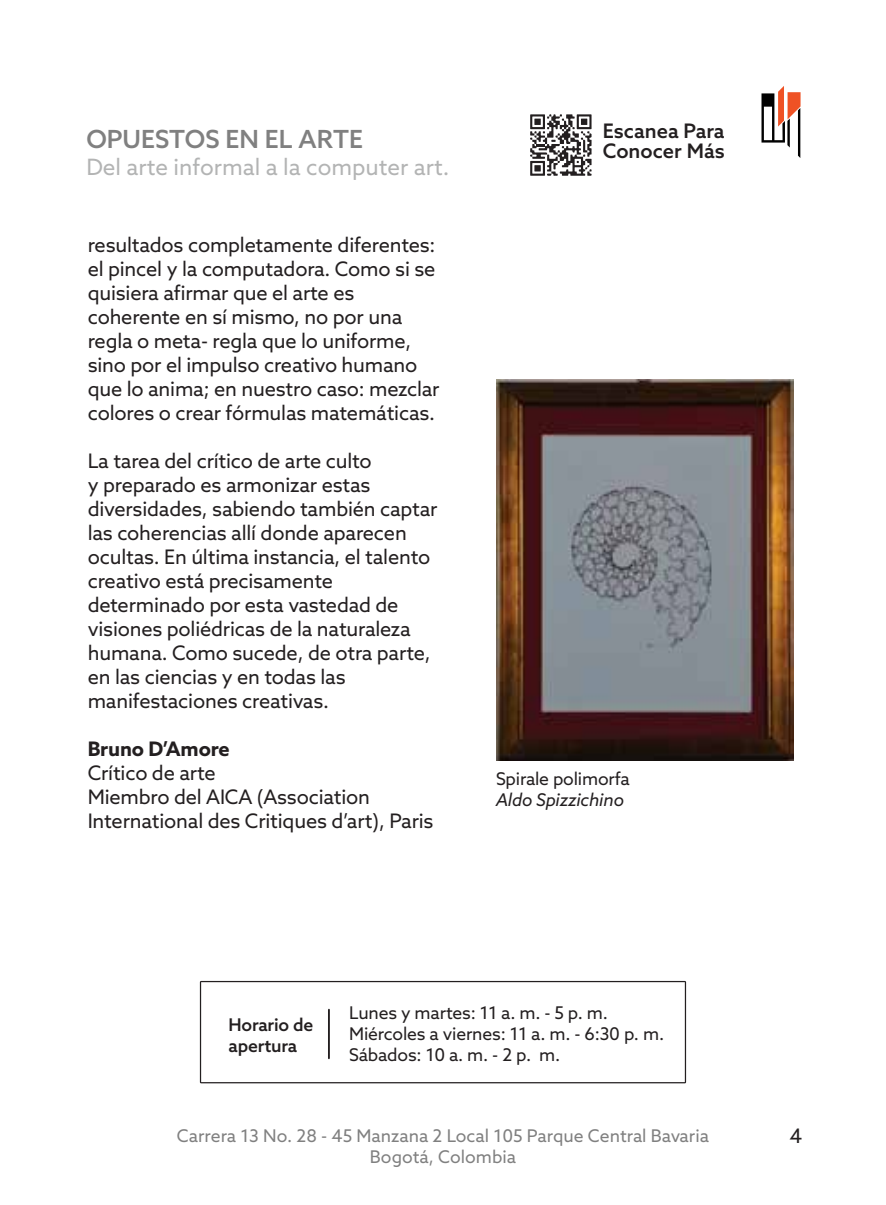
<style>
.page{position:relative;width:886px;height:1205px;background:#fff}
.page>*{position:absolute;margin:0;border:0;box-sizing:border-box;transform-origin:0 0}
.t1{font:500 25px "Azo Sans";color:#808080}
.t2{font:22.5px "Azo Sans";color:#b3b4b4}
.t3{font:20px/24px "Azo Sans";letter-spacing:-.01em;color:#231f20}
.t4{font:500 20px/20px "Azo Sans";color:#231f20}
.t5{font:700 20px "Azo Sans";letter-spacing:-.01em;color:#231f20}
.t6{font:17.5px/21px "Azo Sans";letter-spacing:-.01em;color:#231f20}
.t7{font:17.5px/21px "Azo Sans";color:#808080;text-align:center}
.t8{font:500 17.5px/21px "Azo Sans";letter-spacing:-.01em;color:#231f20}
.t9{font:italic 17.5px "Azo Sans";letter-spacing:-.01em;color:#231f20}
</style>
<div class="page">
<svg style="left:530px;top:114px;width:62px;height:62px"></svg>
<svg style="left:761px;top:86px;width:39px;height:72px"></svg>
<svg style="left:200px;top:981px;width:486px;height:102px"></svg>
<hr style="left:328px;top:1009px;width:2px;height:49px;background:#231f20">
<img style="left:496px;top:379px;width:297px;height:381px">
<p class="t1" style="left:86px;top:123px;width:278px">OPUESTOS EN EL ARTE</p>
<p class="t2" style="left:86px;top:152px;width:365px">Del arte informal a la computer art.</p>
<p class="t4" style="left:603px;top:121px;width:124px">Escanea Para<br>Conocer Más</p>
<p class="t3" style="left:88px;top:233px;width:353px">resultados completamente diferentes: el pincel y la computadora. Como si se quisiera afirmar que el arte es coherente en sí mismo, no por una regla o meta- regla que lo uniforme, sino por el impulso creativo humano que lo anima; en nuestro caso: mezclar colores o crear fórmulas matemáticas.</p>
<p class="t3" style="left:88px;top:449px;width:351px">La tarea del crítico de arte culto<br>y preparado es armonizar estas diversidades, sabiendo también captar las coherencias allí donde aparecen ocultas. En última instancia, el talento creativo está precisamente determinado por esta vastedad de visiones poliédricas de la naturaleza humana. Como sucede, de otra parte, en las ciencias y en todas las manifestaciones creativas.</p>
<p class="t5" style="left:88px;top:736px;width:143px">Bruno D’Amore</p>
<p class="t3" style="left:88px;top:761px;width:347px">Crítico de arte<br>Miembro del AICA (Association<br>International des Critiques d’art), Paris</p>
<p class="t6" style="left:496px;top:768px;width:135px">Spirale polimorfa</p>
<p class="t9" style="left:496px;top:788px;width:129px">Aldo Spizzichino</p>
<p class="t8" style="left:229px;top:1013px;width:86px">Horario de apertura</p>
<p class="t6" style="left:349px;top:1001px;width:316px">Lunes y martes: 11 a. m. - 5 p. m.<br>Miércoles a viernes: 11 a. m. - 6:30 p. m.<br>Sábados: 10 a. m. - 2 p. m.</p>
<p class="t7" style="left:177px;top:1125px;width:533px">Carrera 13 No. 28 - 45 Manzana 2 Local 105 Parque Central Bavaria<br>Bogotá, Colombia</p>
<p class="t3" style="left:789px;top:1123px;width:14px">4</p>
</div>
